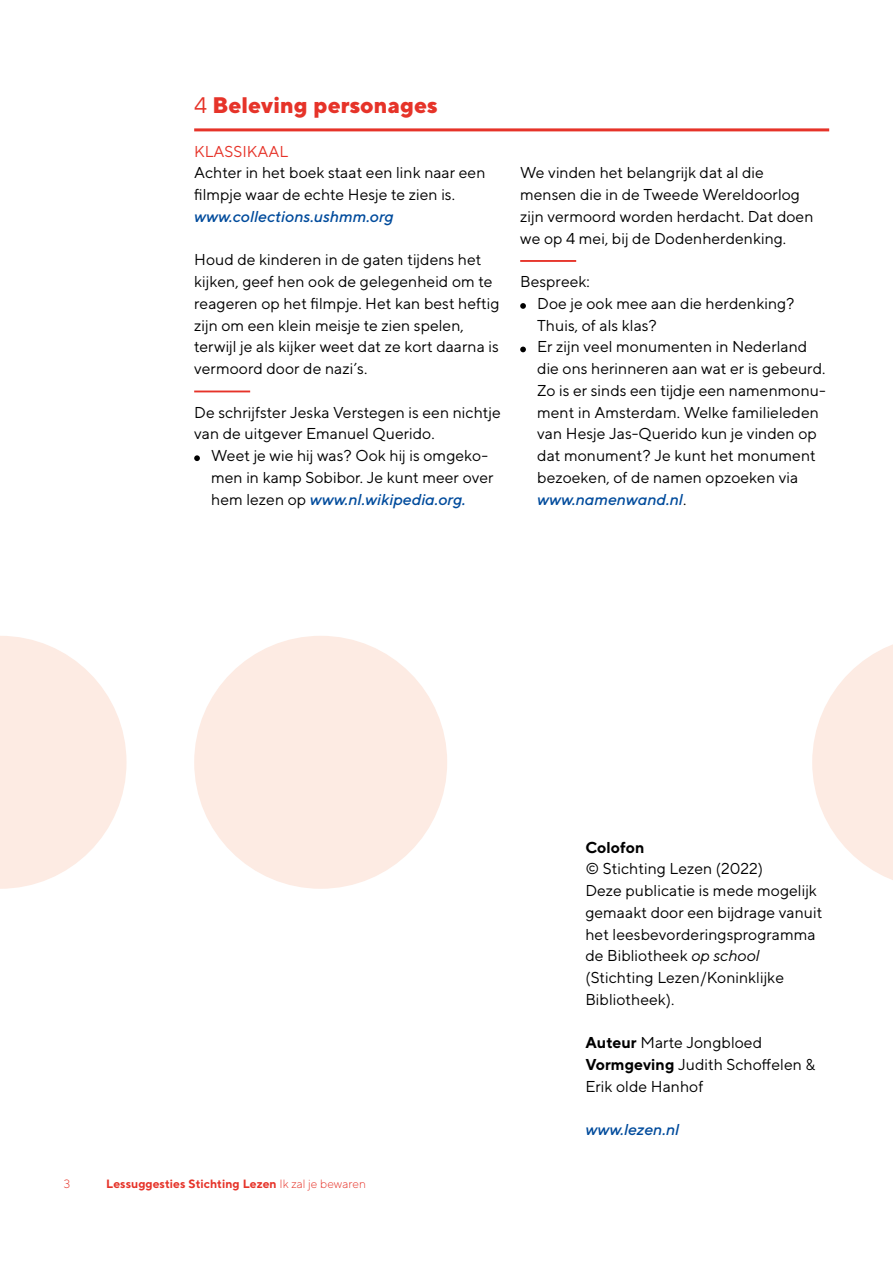
<style>
.page{position:relative;width:893px;height:1263px;background:#fff}
.page>*{position:absolute;margin:0;border:0;box-sizing:border-box;transform-origin:0 0}
.Tussenkopje{font:800 22.5px "TT Norms";color:#e63329}
.Body{font:15.75px/21.8px "TT Norms";color:#000}
.Body-2{font:italic 500 15.75px "TT Norms";color:#004b9c}
.Link{font:italic 500 15.75px "TT Norms";color:#004b9c}
.Tweetal_kopje{font:15.75px "TT Norms";color:#e63329}
.Body-3{font:700 15.75px "TT Norms";color:#000}
.Bron{font:700 12px "TT Norms";color:#e63329}
.t1{font:300 12px "TT Norms";color:#e63329}
.s1{font-weight:400}
.s2{font-weight:500;font-style:italic;color:#004b9c}
.s3{font-weight:300}
.s4{font-style:italic}
.s5{font-weight:700}
</style>
<div class="page">
<svg style="left:0;top:636px;width:127px;height:253px"></svg>
<div style="left:194px;top:636px;width:253px;height:253px;background:#fdebe3;border-radius:50%"></div>
<svg style="left:812px;top:644px;width:81px;height:236px"></svg>
<hr style="left:194px;top:128px;width:635px;height:3px;background:#e63329">
<hr style="left:194px;top:390px;width:56px;height:2px;background:#e63329">
<svg style="left:194px;top:455px;width:6px;height:6px"></svg>
<hr style="left:520px;top:260px;width:56px;height:2px;background:#e63329">
<svg style="left:520px;top:303px;width:6px;height:6px"></svg>
<svg style="left:520px;top:347px;width:6px;height:5px"></svg>
<p class="Tussenkopje" style="left:194px;top:91px;width:245px"><span class="s1">4</span> Beleving personages</p>
<p class="Tweetal_kopje" style="left:194px;top:141px;width:96px">KLASSIKAAL</p>
<p class="Body" style="left:194px;top:162px;width:293px">Achter in het boek staat een link naar een filmpje waar de echte Hesje te zien is.</p>
<p class="Body-2" style="left:194px;top:206px;width:201px">www.collections.ushmm.org</p>
<p class="Body" style="left:194px;top:249px;width:307px">Houd de kinderen in de gaten tijdens het kijken, geef hen ook de gelegenheid om te reageren op het filmpje. Het kan best heftig zijn om een klein meisje te zien spelen, terwijl je als kijker weet dat ze kort daarna is vermoord door de nazi’s.</p>
<p class="Body" style="left:194px;top:401px;width:308px">De schrijfster Jeska Verstegen is een nichtje van de uitgever Emanuel Querido.</p>
<p class="Body" style="left:211px;top:444px;width:284px">Weet je wie hij was? Ook hij is omgeko&shy;men in kamp Sobibor. Je kunt meer over hem lezen op <span class="s2">www.nl.wikipedia.org.</span></p>
<p class="Body" style="left:520px;top:162px;width:295px">We vinden het belangrijk dat al die mensen die in de Tweede Wereldoorlog zijn vermoord worden herdacht. Dat doen we op 4 mei, bij de Dodenherdenking.</p>
<p class="Body" style="left:520px;top:270px;width:71px">Bespreek:</p>
<p class="Body" style="left:537px;top:292px;width:259px">Doe je ook mee aan die herdenking?<br>Thuis, of als klas?</p>
<p class="Body" style="left:537px;top:336px;width:290px">Er zijn veel monumenten in Nederland die ons herinneren aan wat er is gebeurd.<br>Zo is er sinds een tijdje een namenmonu&shy;ment in Amsterdam. Welke familieleden van Hesje Jas-Querido kun je vinden op dat monument? Je kunt het monument bezoeken, of de namen opzoeken via <span class="s2">www.namenwand.nl</span>.</p>
<p class="t1" style="left:64px;top:1176px;width:8px">3</p>
<p class="Bron" style="left:106px;top:1176px;width:261px">Lessuggesties Stichting Lezen <span class="s3">Ik zal je bewaren</span></p>
<p class="Body-3" style="left:585px;top:837px;width:61px">Colofon</p>
<p class="Body" style="left:585px;top:858px;width:179px">© Stichting Lezen (2022)</p>
<p class="Body" style="left:585px;top:879px;width:238px">Deze publicatie is mede mogelijk gemaakt door een bijdrage vanuit het leesbevorderingsprogramma de Bibliotheek <span class="s4">op school </span>(Stichting Lezen/Koninklijke<br>Bibliotheek).</p>
<p class="Body" style="left:585px;top:1032px;width:178px"><span class="s5">Auteur</span> Marte Jongbloed</p>
<p class="Body" style="left:585px;top:1053px;width:231px"><span class="s5">Vormgeving</span> Judith Schoffelen &amp;<br>Erik olde Hanhof</p>
<p class="Link" style="left:585px;top:1120px;width:95px">www.lezen.nl</p>
</div>
